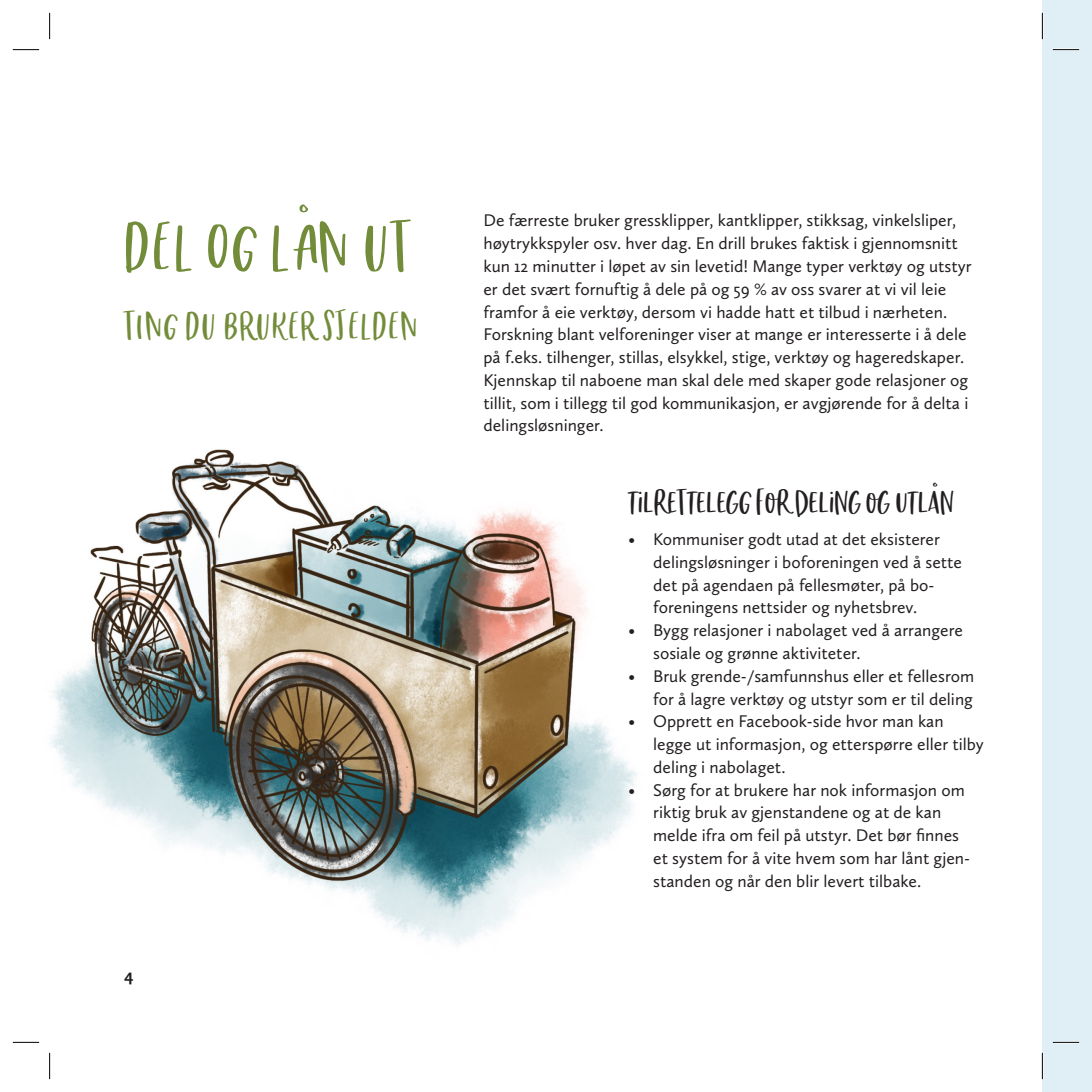
<style>
.page{position:relative;width:1092px;height:1092px;background:#fff}
.page>*{position:absolute;margin:0;border:0;box-sizing:border-box;transform-origin:0 0}
.t1{font:84px "Chinup Buttercup Cutecaps";letter-spacing:.025em;color:#738c3a}
.t2{font:47.25px "Chinup Buttercup Cutecaps";letter-spacing:.025em;color:#738c3a}
.t3{font:42px "Chinup Buttercup Cutecaps";color:#231f20}
.t4{font:17.5px/22.8px "Calluna Sans";color:#231f20}
.t5{font:700 17.5px "Calluna Sans";color:#231f20}
</style>
<div class="page">
<img style="left:12px;top:449px;width:625px;height:631px">
<div style="left:1042px;top:0;width:49px;height:1091px;background:#e0eff6"></div>
<hr style="left:1052px;top:49px;width:26px;height:2px;background:#fff">
<hr style="left:13px;top:1041px;width:26px;height:2px;background:#fff">
<hr style="left:1052px;top:1041px;width:26px;height:2px;background:#fff">
<hr style="left:49px;top:1052px;width:2px;height:26px;background:#fff">
<hr style="left:1041px;top:13px;width:2px;height:26px;background:#fff">
<hr style="left:1041px;top:1052px;width:2px;height:26px;background:#fff">
<svg style="left:13px;top:49px;width:26px;height:1px"></svg>
<svg style="left:1052px;top:49px;width:26px;height:1px"></svg>
<svg style="left:13px;top:1041px;width:26px;height:1px"></svg>
<svg style="left:1052px;top:1041px;width:26px;height:1px"></svg>
<svg style="left:49px;top:13px;width:1px;height:26px"></svg>
<svg style="left:49px;top:1052px;width:1px;height:26px"></svg>
<svg style="left:1041px;top:13px;width:1px;height:26px"></svg>
<svg style="left:1041px;top:1053px;width:1px;height:25px"></svg>
<h1 class="t1" style="left:124px;top:201px;width:288px">DEL OG LÅN UT</h1>
<h2 class="t2" style="left:124px;top:300px;width:295px">TING DU BRUKER SJELDEN</h2>
<p class="t5" style="left:124px;top:964px;width:11px">4</p>
<p class="t4" style="left:483px;top:209px;width:489px">De færreste bruker gressklipper, kantklipper, stikksag, vinkelsliper, høytrykkspyler osv. hver dag. En drill brukes faktisk i gjennomsnitt kun 12 minutter i løpet av sin levetid! Mange typer verktøy og utstyr er det svært fornuftig å dele på og 59 % av oss svarer at vi vil leie framfor å eie verktøy, dersom vi hadde hatt et tilbud i nærheten.<br>Forskning blant velforeninger viser at mange er interesserte i å dele på f.eks. tilhenger, stillas, elsykkel, stige, verktøy og hageredskaper.<br>Kjennskap til naboene man skal dele med skaper gode relasjoner og tillit, som i tillegg til god kommunikasjon, er avgjørende for å delta i delingsløsninger.</p>
<h3 class="t3" style="left:628px;top:480px;width:327px">tilrettelegg for deling og utlån</h3>
<p class="t4" style="left:653px;top:527px;width:310px;text-indent:-25px">• Kommuniser godt utad at det eksisterer delingsløsninger i boforeningen ved å sette det på agendaen på fellesmøter, på bo&shy;foreningens nettsider og nyhetsbrev.</p>
<p class="t4" style="left:653px;top:618px;width:311px;text-indent:-25px">• Bygg relasjoner i nabolaget ved å arrangere sosiale og grønne aktiviteter.</p>
<p class="t4" style="left:628px;top:664px;width:347px;text-align:right">• Bruk grende-/samfunnshus eller et fellesrom for å lagre verktøy og utstyr som er til deling</p>
<p class="t4" style="left:653px;top:709px;width:332px;text-indent:-25px">• Opprett en Facebook-side hvor man kan legge ut informasjon, og etterspørre eller tilby deling i nabolaget.</p>
<p class="t4" style="left:653px;top:778px;width:318px;text-indent:-25px">• Sørg for at brukere har nok informasjon om riktig bruk av gjenstandene og at de kan melde ifra om feil på utstyr. Det bør finnes et system for å vite hvem som har lånt gjen&shy;standen og når den blir levert tilbake.</p>
</div>
